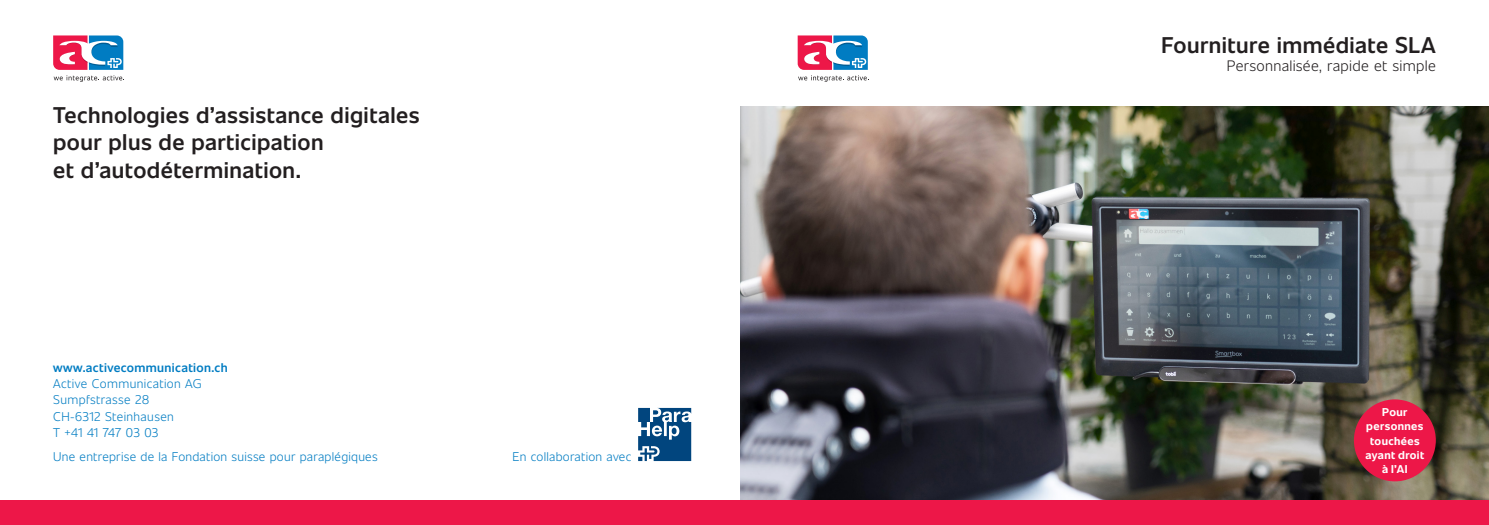
<style>
.page{position:relative;width:1489px;height:525px;background:#fff}
.page>*{position:absolute;margin:0;border:0;box-sizing:border-box;transform-origin:0 0}
.t1{font:600 22.5px/27px "Unitext";letter-spacing:.02em;color:#231f20}
.t2{font:300 15px "Unitext";letter-spacing:.02em;color:#231f20}
.Adresse_blau{font:300 12.5px "Unitext";letter-spacing:.02em;color:#007cc2}
.t3{font:600 12.5px "Unitext";letter-spacing:.03em;color:#007cc2}
.t4{font:700 11.25px/14.1px "Unitext";letter-spacing:.035em;color:#fff;text-align:center}
</style>
<div class="page">
<img style="left:741px;top:106px;width:747px;height:394px">
<div style="left:728px;top:500px;width:760px;height:24px;background:#ed1748"></div>
<svg style="left:797px;top:35px;width:71px;height:47px"></svg>
<div style="left:1353px;top:399px;width:82px;height:82px;background:#ed1748;border-radius:50%"></div>
<div style="left:0;top:500px;width:753px;height:24px;background:#ed1748"></div>
<svg style="left:53px;top:35px;width:71px;height:47px"></svg>
<svg style="left:638px;top:407px;width:53px;height:54px"></svg>
<p class="t1" style="left:53px;top:101px;width:368px">Technologies d’assistance digitales pour plus de participation<br>et d’autodétermination.</p>
<p class="t3" style="left:53px;top:358px;width:176px">www.activecommunication.ch</p>
<p class="Adresse_blau" style="left:53px;top:374px;width:150px">Active Communication AG</p>
<p class="Adresse_blau" style="left:53px;top:391px;width:97px">Sumpfstrasse 28</p>
<p class="Adresse_blau" style="left:53px;top:407px;width:122px">CH-6312 Steinhausen</p>
<p class="Adresse_blau" style="left:53px;top:423px;width:107px">T +41 41 747 03 03</p>
<p class="Adresse_blau" style="left:53px;top:447px;width:326px">Une entreprise de la Fondation suisse pour paraplégiques</p>
<p class="Adresse_blau" style="left:512px;top:447px;width:120px">En collaboration avec</p>
<p class="t1" style="left:1161px;top:30px;width:276px">Fourniture immédiate SLA</p>
<p class="t2" style="left:1226px;top:54px;width:210px">Personnalisée, rapide et simple</p>
<p class="t4" style="left:1365px;top:404px;width:60px">Pour personnes touchées ayant droit</p>
<p class="t4" style="left:1382px;top:461px;width:27px">à l’AI</p>
</div>
